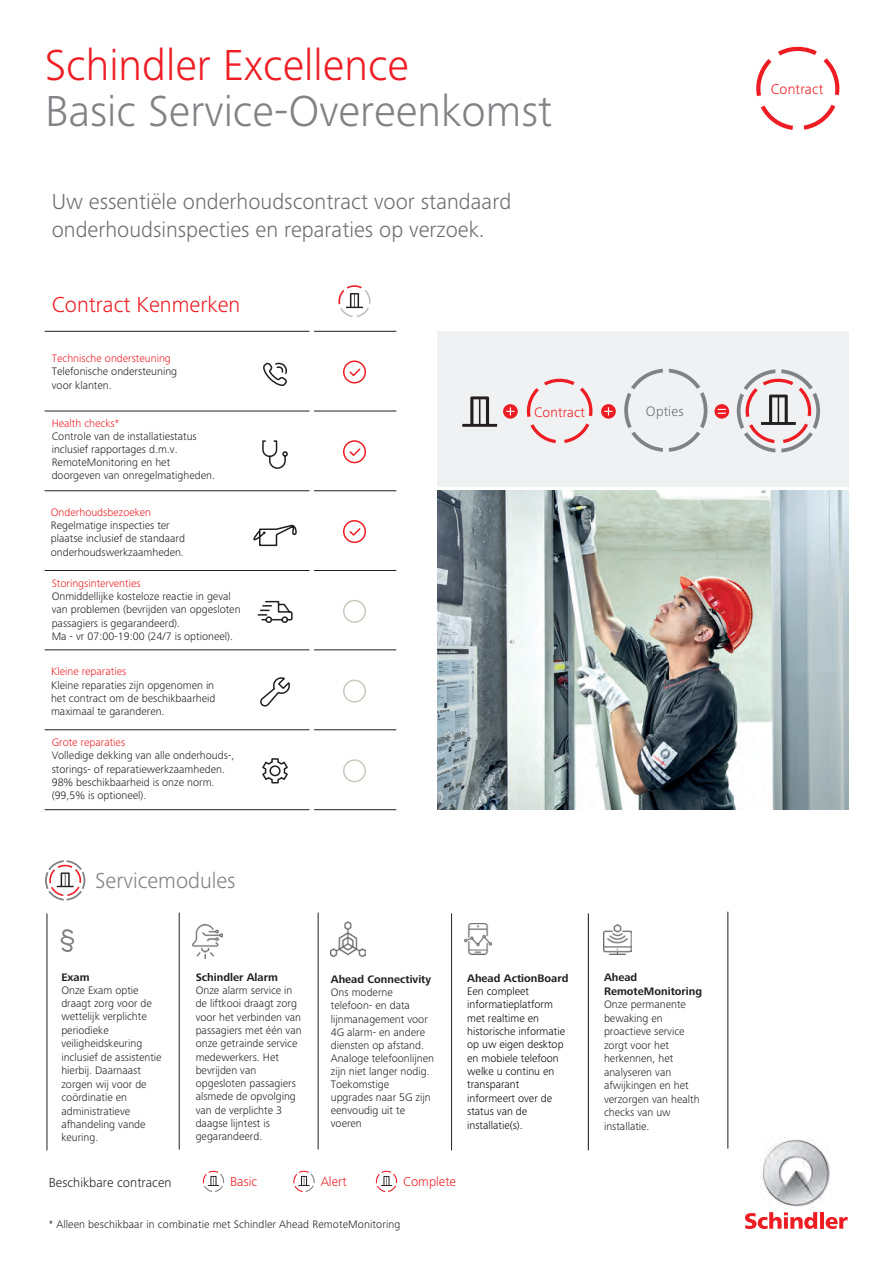
<style>
.page{position:relative;width:893px;height:1263px;background:#fff}
.page>*{position:absolute;margin:0;border:0;box-sizing:border-box;transform-origin:0 0}
.t1{font:300 45px "Frutiger Next LTW1 G";color:#808285}
.t2{font:300 45px "Frutiger Next LT";color:#ee1d23}
.t3{font:300 22.5px/28.2px "Frutiger Next LTW1 G";color:#6c6d70}
.t4{font:300 22.5px "Frutiger Next LTW1 G";color:#ee1d23}
.t5{font:300 22.5px "Frutiger Next LTW1 G";color:#808285}
.t6{font:300 14.7px "Frutiger Next LT";letter-spacing:.01em;color:#ee1d23}
.t7{font:300 14.25px "Frutiger Next LT";letter-spacing:.01em;color:#ee1d23}
.t8{font:300 14.25px "Frutiger Next LT";color:#6c6d70}
.t9{font:300 13.5px "Frutiger Next LTW1 G";color:#231f20}
.t10{font:300 13.5px "Frutiger Next LT";color:#ee1d23}
.t11{font:300 11.25px/13.2px "Frutiger Next LTW1 G";color:#231f20}
.t12{font:300 11.25px/13.4px "Frutiger Next LTW1 G";color:#000}
.t13{font:300 11.25px "Frutiger Next LTW1 G";color:#ee1d23}
.t14{font:700 11.25px/13.5px "Frutiger Next LTW1 G";color:#231f20}
.t15{font:700 11.25px "Frutiger Next LT";color:#231f20}
.s1{font-family:"Frutiger Next LT"}
.s2{font-family:"Frutiger Next LT";color:#ee1d23}
.s3{color:#ee1d23}
.s4{font-family:"Frutiger Next LTW1 G"}
.s5{font-weight:700}
.s6{font-family:"Frutiger Next LT";font-weight:700}
</style>
<div class="page">
<img style="left:437px;top:490px;width:411px;height:319px">
<svg style="left:253px;top:524px;width:44px;height:23px"></svg>
<svg style="left:262px;top:440px;width:26px;height:29px"></svg>
<svg style="left:263px;top:362px;width:24px;height:24px"></svg>
<hr style="left:45px;top:331px;width:351px;height:1px;background:#231f20">
<hr style="left:45px;top:809px;width:351px;height:1px;background:#231f20">
<hr style="left:45px;top:729px;width:351px;height:1px;background:#231f20">
<hr style="left:45px;top:650px;width:351px;height:1px;background:#231f20">
<hr style="left:45px;top:570px;width:351px;height:1px;background:#231f20">
<hr style="left:45px;top:490px;width:351px;height:1px;background:#231f20">
<hr style="left:45px;top:411px;width:351px;height:1px;background:#231f20">
<svg style="left:257px;top:600px;width:36px;height:23px"></svg>
<svg style="left:262px;top:758px;width:26px;height:26px"></svg>
<svg style="left:338px;top:285px;width:33px;height:32px"></svg>
<svg style="left:343px;top:360px;width:23px;height:24px"></svg>
<svg style="left:343px;top:440px;width:23px;height:24px"></svg>
<svg style="left:343px;top:520px;width:23px;height:23px"></svg>
<div style="left:343px;top:600px;width:23px;height:23px;border:2px solid #ccc8bd;border-radius:50%"></div>
<div style="left:343px;top:679px;width:23px;height:24px;border:2px solid #ccc8bd;border-radius:50%"></div>
<div style="left:343px;top:759px;width:23px;height:23px;border:2px solid #ccc8bd;border-radius:50%"></div>
<hr style="left:310px;top:309px;width:4px;height:514px;background:#fff">
<svg style="left:260px;top:677px;width:30px;height:30px"></svg>
<svg style="left:745px;top:1212px;width:72px;height:17px"></svg>
<hr style="left:820px;top:1212px;width:4px;height:17px;background:#ee1d23">
<svg style="left:826px;top:1217px;width:22px;height:12px"></svg>
<img style="left:760px;top:1137px;width:70px;height:70px">
<svg style="left:203px;top:1170px;width:21px;height:22px"></svg>
<svg style="left:376px;top:1170px;width:21px;height:22px"></svg>
<svg style="left:293px;top:1170px;width:22px;height:22px"></svg>
<svg style="left:761px;top:106px;width:32px;height:24px"></svg>
<svg style="left:804px;top:105px;width:31px;height:25px"></svg>
<svg style="left:756px;top:59px;width:15px;height:37px"></svg>
<svg style="left:823px;top:58px;width:16px;height:37px"></svg>
<svg style="left:778px;top:46px;width:39px;height:10px"></svg>
<div style="left:437px;top:331px;width:411px;height:156px;background:#f0f1f2"></div>
<svg style="left:462px;top:396px;width:35px;height:31px"></svg>
<svg style="left:503px;top:404px;width:15px;height:15px"></svg>
<svg style="left:506px;top:407px;width:8px;height:8px"></svg>
<svg style="left:601px;top:404px;width:15px;height:15px"></svg>
<svg style="left:604px;top:407px;width:9px;height:8px"></svg>
<svg style="left:714px;top:404px;width:15px;height:15px"></svg>
<svg style="left:718px;top:409px;width:8px;height:5px"></svg>
<svg style="left:669px;top:369px;width:38px;height:83px"></svg>
<svg style="left:624px;top:369px;width:39px;height:83px"></svg>
<svg style="left:530px;top:424px;width:26px;height:19px"></svg>
<svg style="left:564px;top:423px;width:25px;height:20px"></svg>
<svg style="left:527px;top:378px;width:65px;height:39px"></svg>
<svg style="left:737px;top:369px;width:83px;height:83px"></svg>
<svg style="left:45px;top:860px;width:40px;height:40px"></svg>
<hr style="left:47px;top:913px;width:1px;height:237px;background:#231f20">
<hr style="left:179px;top:913px;width:1px;height:236px;background:#231f20">
<hr style="left:318px;top:912px;width:1px;height:237px;background:#231f20">
<hr style="left:451px;top:913px;width:1px;height:237px;background:#231f20">
<hr style="left:588px;top:913px;width:1px;height:237px;background:#231f20">
<hr style="left:728px;top:912px;width:1px;height:236px;background:#231f20">
<svg style="left:61px;top:929px;width:13px;height:23px"></svg>
<img style="left:604px;top:925px;width:27px;height:30px">
<img style="left:465px;top:924px;width:26px;height:30px">
<img style="left:330px;top:922px;width:35px;height:34px">
<img style="left:193px;top:925px;width:30px;height:33px">
<h1 class="t2" style="left:45px;top:40px;width:365px">Schindler Excellence</h1>
<h1 class="t1" style="left:45px;top:85px;width:509px"><span class="s1">Basic</span> S<span class="s1">ervice</span>-Overeenkomst</h1>
<h2 class="t3" style="left:52px;top:188px;width:461px">Uw essentiële onderhoudscontract voor standaard onderhoudsinspecties en reparaties op verzoek.</h2>
<h2 class="t4" style="left:52px;top:292px;width:190px"><span class="s1">Contract</span> Kenmerken</h2>
<p class="t11" style="left:52px;top:351px;width:127px"><span class="s2">Techni</span><span class="s3">sche ondersteuning<br></span>Telefonische ondersteuning</p>
<p class="t11" style="left:52px;top:378px;width:61px">voor klanten<span class="s1">.</span></p>
<p class="t11" style="left:52px;top:416px;width:165px"><span class="s2">H</span><span class="s3">ealth checks*<br></span>Controle van de installatiestatus inclusief rapportages d.m.v.<br>RemoteMonitoring en het doorgeven van onregelmatigheden.</p>
<p class="t13" style="left:51px;top:506px;width:102px">Onderhoudsbezoeken</p>
<p class="t11" style="left:51px;top:518px;width:136px">Regelmatige inspecties ter plaatse inclusief de standaard onderhoudswerkzaamheden.</p>
<p class="t11" style="left:52px;top:577px;width:190px"><span class="s3">Storings</span><span class="s2">interventi</span><span class="s3">es<br></span>Onmiddellijke kosteloze reactie in geval van problemen (bevrijden van opgesloten passagiers is gegarandeerd).<br>Ma - vr 07:00-19:00 (24/7 is optioneel).</p>
<p class="t13" style="left:51px;top:665px;width:77px">Kleine reparaties</p>
<p class="t11" style="left:51px;top:678px;width:166px;text-align:justify">Kleine reparaties zijn opgenomen in het contract om de beschikbaarheid maximaal te garanderen.</p>
<p class="t13" style="left:52px;top:736px;width:75px">Grote reparaties</p>
<p class="t11" style="left:52px;top:749px;width:184px">Volledige dekking van alle onderhouds-, storings- of reparatiewerkzaamheden.<br>98% beschikbaarheid is onze norm. (99,5% is optioneel).</p>
<h2 class="t5" style="left:95px;top:868px;width:142px">Servicemodules</h2>
<p class="t7" style="left:534px;top:404px;width:52px">Contract</p>
<p class="t8" style="left:646px;top:403px;width:39px">Opti<span class="s4">es</span></p>
<p class="t15" style="left:61px;top:971px;width:30px">Exam</p>
<p class="t11" style="left:61px;top:983px;width:102px">Onze Exam optie draagt zorg voor de wettelijk verplichte periodieke veiligheidskeuring inclusief de assistentie hierbij. Daarnaast zorgen wij voor de coördinatie en administratieve afhandeling vande keuring.</p>
<p class="t9" style="left:49px;top:1175px;width:124px">Beschikbare <span class="s1">contrac</span>en</p>
<p class="t11" style="left:196px;top:971px;width:108px"><span class="s5">Schindler</span> <span class="s6">Alarm<br></span>Onze alarm service in de liftkooi draagt zorg voor het verbinden van passagiers met één van onze getrainde service medewerkers. Het bevrijden van opgesloten passagiers alsmede de opvolging van de verplichte 3 daagse lijntest is gegarandeerd.</p>
<p class="t14" style="left:467px;top:971px;width:103px">Ahead ActionBoard</p>
<p class="t11" style="left:331px;top:973px;width:105px"><span class="s5">Ahead</span> <span class="s6">Connect</span><span class="s5">ivity<br></span>Ons moderne telefoon- en data lijnmanagement voor<br>4G alarm- en andere diensten op afstand.<br>Analoge telefoonlijnen zijn niet langer nodig.<br>Toekomstige<br>upgrades naar 5G zijn eenvoudig uit te voeren</p>
<p class="t14" style="left:604px;top:971px;width:100px">Ahead<br>RemoteMonitoring</p>
<p class="t12" style="left:467px;top:984px;width:99px">Een compleet informatieplatform met realtime en historische informatie op uw eigen desktop en mobiele telefoon welke u continu en transparant informeert over de status van de installatie(s).</p>
<p class="t11" style="left:604px;top:998px;width:97px">Onze permanente bewaking en proactieve service zorgt voor het herkennen, het analyseren van afwijkingen en het verzorgen van health checks van uw installatie.</p>
<p class="t10" style="left:230px;top:1173px;width:29px">Basic</p>
<p class="t10" style="left:321px;top:1173px;width:28px">Alert</p>
<p class="t10" style="left:403px;top:1173px;width:54px">Complete</p>
<p class="t11" style="left:49px;top:1218px;width:353px">* Alleen beschikbaar in combinatie met Schindler Ahead RemoteMonitoring</p>
<h3 class="t6" style="left:771px;top:81px;width:54px">Contract</h3>
</div>
